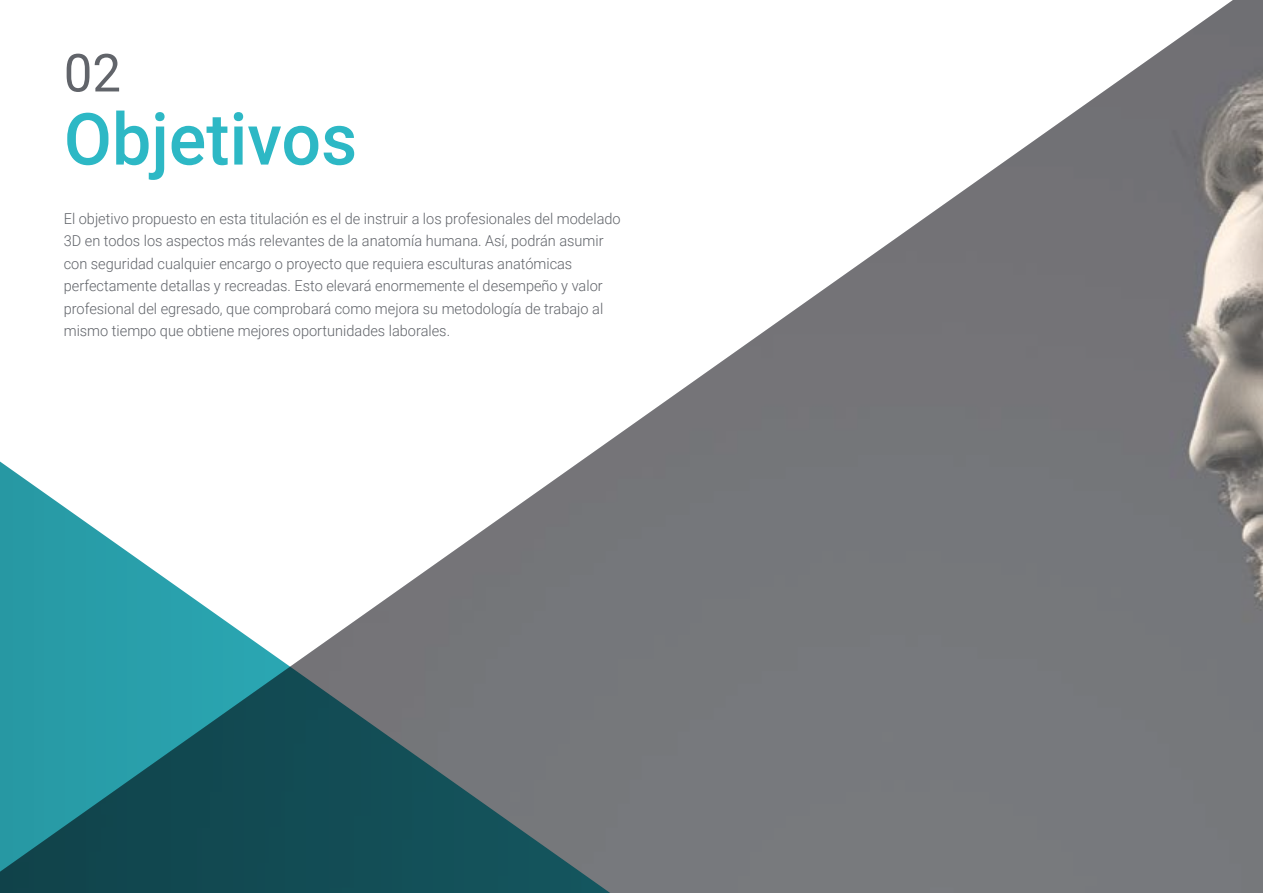
<style>
.page{position:relative;width:1263px;height:893px;background:#fff}
.page>*{position:absolute;margin:0;border:0;box-sizing:border-box;transform-origin:0 0}
.t1{font:500 72px "Roboto";color:#2db8c5}
.t2{font:52.5px "Roboto";color:#61646a}
.t3{font:300 15px/22.5px "Roboto";color:#61646a}
</style>
<div class="page">
<img style="left:602px;top:0;width:661px;height:893px">
<svg style="left:0;top:446px;width:640px;height:447px"></svg>
<h2 class="t2" style="left:64px;top:36px;width:59px">02</h2>
<h1 class="t1" style="left:64px;top:89px;width:295px">Objetivos</h1>
<p class="t3" style="left:64px;top:207px;width:558px">El objetivo propuesto en esta titulación es el de instruir a los profesionales del modelado 3D en todos los aspectos más relevantes de la anatomía humana. Así, podrán asumir con seguridad cualquier encargo o proyecto que requiera esculturas anatómicas perfectamente detallas y recreadas. Esto elevará enormemente el desempeño y valor profesional del egresado, que comprobará como mejora su metodología de trabajo al mismo tiempo que obtiene mejores oportunidades laborales.</p>
</div>
